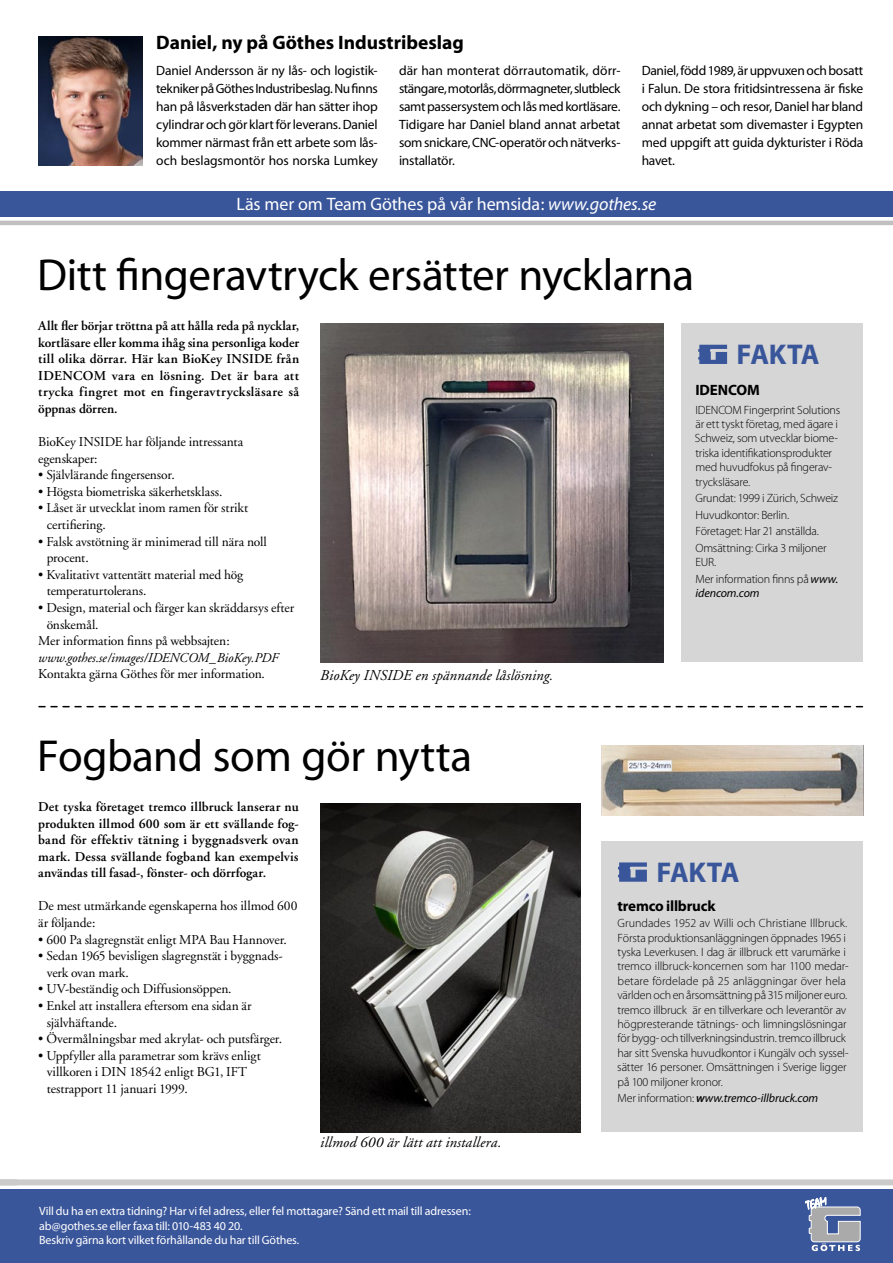
<style>
.page{position:relative;width:893px;height:1263px;background:#fff}
.page>*{position:absolute;margin:0;border:0;box-sizing:border-box;transform-origin:0 0}
.t1{font:45px "Myriad";letter-spacing:-.01em;color:#000}
.t2{font:700 28.65px "Myriad";letter-spacing:-.03em;color:#3a569b}
.t3{font:700 19.5px "Myriad";color:#000}
.t4{font:18px "Myriad";letter-spacing:-.005em;color:#fff}
.t5{font:italic 15px "Adobe Garamond";letter-spacing:.01em;color:#000}
.t6{font:700 15px "Myriad Pro";letter-spacing:-.015em;color:#000}
.t7{font:13.5px/16.6px "Adobe Garamond";letter-spacing:-.005em;color:#000}
.t8{font:13.5px/18px "Myriad";letter-spacing:-.015em;color:#000;text-align:justify}
.t9{font:600 13.5px/16.6px "Adobe Garamond";letter-spacing:.015em;color:#000;text-align:justify}
.t10{font:italic 13.5px "Adobe Garamond";letter-spacing:-.01em;color:#000}
.t11{font:300 12px/14.4px "Myriad Pro";letter-spacing:-.015em;color:#000}
.t12{font:12px/14.4px "Myriad Pro";letter-spacing:-.01em;color:#fff}
.t13{font:italic 12px "Myriad Pro";letter-spacing:-.01em;color:#000}
.s1{font-style:italic}
.s2{font-weight:400;font-style:italic}
.s3{font-weight:300;font-style:normal}
.s4{font-weight:600}
</style>
<div class="page">
<div style="left:0;top:1189px;width:893px;height:74px;background:#3a569b"></div>
<div style="left:0;top:1179px;width:893px;height:6px;background:#cbcbcb"></div>
<div style="left:0;top:191px;width:893px;height:26px;background:#3a569b"></div>
<hr style="left:0;top:221px;width:893px;height:4px;background:#c0c0c0">
<div style="left:681px;top:323px;width:182px;height:338px;background:#d6d6d6"></div>
<svg style="left:698px;top:345px;width:29px;height:19px"></svg>
<svg style="left:805px;top:1197px;width:55px;height:54px"></svg>
<img style="left:38px;top:36px;width:104px;height:130px">
<img style="left:320px;top:323px;width:343px;height:339px">
<svg style="left:39px;top:706px;width:823px;height:1px"></svg>
<div style="left:602px;top:841px;width:261px;height:291px;background:#d6d6d6"></div>
<svg style="left:618px;top:862px;width:29px;height:20px"></svg>
<img style="left:602px;top:746px;width:261px;height:69px">
<img style="left:320px;top:803px;width:260px;height:329px">
<h3 class="t3" style="left:156px;top:33px;width:309px">Daniel, ny på Göthes Industribeslag</h3>
<p class="t8" style="left:156px;top:62px;width:223px">Daniel Andersson är ny lås- och logistik&shy;tekniker på Göthes Industribeslag. Nu finns han på låsverkstaden där han sätter ihop cylindrar och gör klart för leverans. Daniel kommer närmast från ett arbete som lås&shy;och beslagsmontör hos norska Lumkey</p>
<p class="t8" style="left:399px;top:62px;width:223px">där han monterat dörrautomatik, dörr&shy;stängare, motorlås, dörrmagneter, slutbleck samt passersystem och lås med kortläsare.<br>Tidigare har Daniel bland annat arbetat som snickare, CNC-operatör och nätverks&shy;installatör.</p>
<p class="t8" style="left:642px;top:62px;width:223px">Daniel, född 1989, är uppvuxen och bosatt i Falun. De stora fritidsintressena är fiske och dykning – och resor, Daniel har bland annat arbetat som divemaster i Egypten med uppgift att guida dykturister i Röda havet.</p>
<h3 class="t4" style="left:236px;top:195px;width:421px">Läs mer om Team Göthes på vår hemsida: <span class="s1">www.gothes.se</span></h3>
<h1 class="t1" style="left:37px;top:252px;width:658px">Ditt fingeravtryck ersätter nycklarna</h1>
<p class="t9" style="left:38px;top:318px;width:262px">Allt fler börjar tröttna på att hålla reda på nycklar, kortläsare eller komma ihåg sina personliga koder till olika dörrar. Här kan BioKey INSIDE från IDENCOM vara en lösning. Det är bara att trycka fingret mot en fingeravtrycksläsare så öppnas dörren.</p>
<p class="t7" style="left:38px;top:434px;width:206px">BioKey INSIDE har följande intressanta egenskaper:</p>
<p class="t7" style="left:38px;top:467px;width:138px">• Självlärande fingersensor.</p>
<p class="t7" style="left:38px;top:484px;width:186px">• Högsta biometriska säkerhetsklass.</p>
<p class="t7" style="left:47px;top:500px;width:203px;text-indent:-9px">• Låset är utvecklat inom ramen för strikt certifiering.</p>
<p class="t7" style="left:47px;top:533px;width:221px;text-indent:-9px">• Falsk avstötning är minimerad till nära noll procent.</p>
<p class="t7" style="left:47px;top:566px;width:198px;text-indent:-9px">• Kvalitativt vattentätt material med hög temperaturtolerans.</p>
<p class="t7" style="left:38px;top:600px;width:257px">• Design, material och färger kan skräddarsys efter</p>
<p class="t7" style="left:47px;top:616px;width:53px">önskemål.</p>
<p class="t7" style="left:38px;top:633px;width:193px">Mer information finns på webbsajten:</p>
<p class="t10" style="left:38px;top:650px;width:242px">www.gothes.se/images/IDENCOM_BioKey.PDF</p>
<p class="t7" style="left:38px;top:666px;width:228px">Kontakta gärna Göthes för mer information.</p>
<p class="t5" style="left:320px;top:667px;width:234px">BioKey INSIDE en spännande låslösning.</p>
<h1 class="t1" style="left:37px;top:734px;width:436px">Fogband som gör nytta</h1>
<p class="t9" style="left:38px;top:798px;width:262px">Det tyska företaget tremco illbruck lanserar nu produkten illmod 600 som är ett svällande fog&shy;band för effektiv tätning i byggnadsverk ovan mark. Dessa svällande fogband kan exempelvis användas till fasad-, fönster- och dörrfogar.</p>
<p class="t7" style="left:38px;top:898px;width:261px">De mest utmärkande egenskaperna hos illmod 600 är följande:</p>
<p class="t7" style="left:38px;top:931px;width:250px">• 600 Pa slagregnstät enligt MPA Bau Hannover.</p>
<p class="t7" style="left:47px;top:948px;width:238px;text-indent:-9px">• Sedan 1965 bevisligen slagregnstät i byggnads&shy;verk ovan mark.</p>
<p class="t7" style="left:38px;top:981px;width:195px">• UV-beständig och Diffusionsöppen.</p>
<p class="t7" style="left:47px;top:998px;width:206px;text-indent:-9px">• Enkel att installera eftersom ena sidan är självhäftande.</p>
<p class="t7" style="left:38px;top:1031px;width:245px">• Övermålningsbar med akrylat- och putsfärger.</p>
<p class="t7" style="left:47px;top:1047px;width:216px;text-indent:-9px">• Uppfyller alla parametrar som krävs enligt villkoren i DIN 18542 enligt BG1, IFT testrapport 11 januari 1999.</p>
<p class="t5" style="left:320px;top:1134px;width:183px">illmod 600 är lätt att installera.</p>
<p class="t12" style="left:39px;top:1204px;width:433px">Vill du ha en extra tidning? Har vi fel adress, eller fel mottagare? Sänd ett mail till adressen: ab@gothes.se eller faxa till: 010-483 40 20.<br>Beskriv gärna kort vilket förhållande du har till Göthes.</p>
<h2 class="t2" style="left:737px;top:340px;width:85px">FAKTA</h2>
<p class="t6" style="left:695px;top:380px;width:66px">IDENCOM</p>
<p class="t11" style="left:695px;top:403px;width:147px">IDENCOM Fingerprint Solutions är ett tyskt företag, med ägare i<br>Schweiz, som utvecklar biome&shy;triska identifikationsprodukter med huvudfokus på fingerav&shy;trycksläsare.</p>
<p class="t11" style="left:695px;top:490px;width:144px;line-height:16.5px">Grundat: 1999 i Zürich, Schweiz<br>Huvudkontor: Berlin.<br>Företaget: Har 21 anställda.<br>Omsättning: Cirka 3 miljoner</p>
<p class="t11" style="left:695px;top:554px;width:144px;line-height:16.5px">EUR.<br>Mer information finns på <span class="s2">www.</span></p>
<p class="t13" style="left:696px;top:586px;width:65px">idencom.com</p>
<h2 class="t2" style="left:656px;top:857px;width:85px">FAKTA</h2>
<p class="t6" style="left:617px;top:896px;width:100px">tremco illbruck</p>
<p class="t11" style="left:617px;top:916px;width:233px">Grundades 1952 av Willi och Christiane Illbruck.<br>Första produktionsanläggningen öppnades 1965 i tyska Leverkusen. I dag är illbruck ett varumärke i tremco illbruck-koncernen som har 1100 medar&shy;betare fördelade på 25 anläggningar över hela världen och en årsomsättning på 315 miljoner euro. tremco illbruck är en tillverkare och leverantör av högpresterande tätnings- och limningslösningar för bygg- och tillverkningsindustrin. tremco illbruck har sitt Svenska huvudkontor i Kungälv och syssel&shy;sätter 16 personer. Omsättningen i Sverige ligger på 100 miljoner kronor.</p>
<p class="t13" style="left:617px;top:1090px;width:202px"><span class="s3">Mer information:</span><span class="s4">w</span>ww.tremco-illbruck.com</p>
</div>
